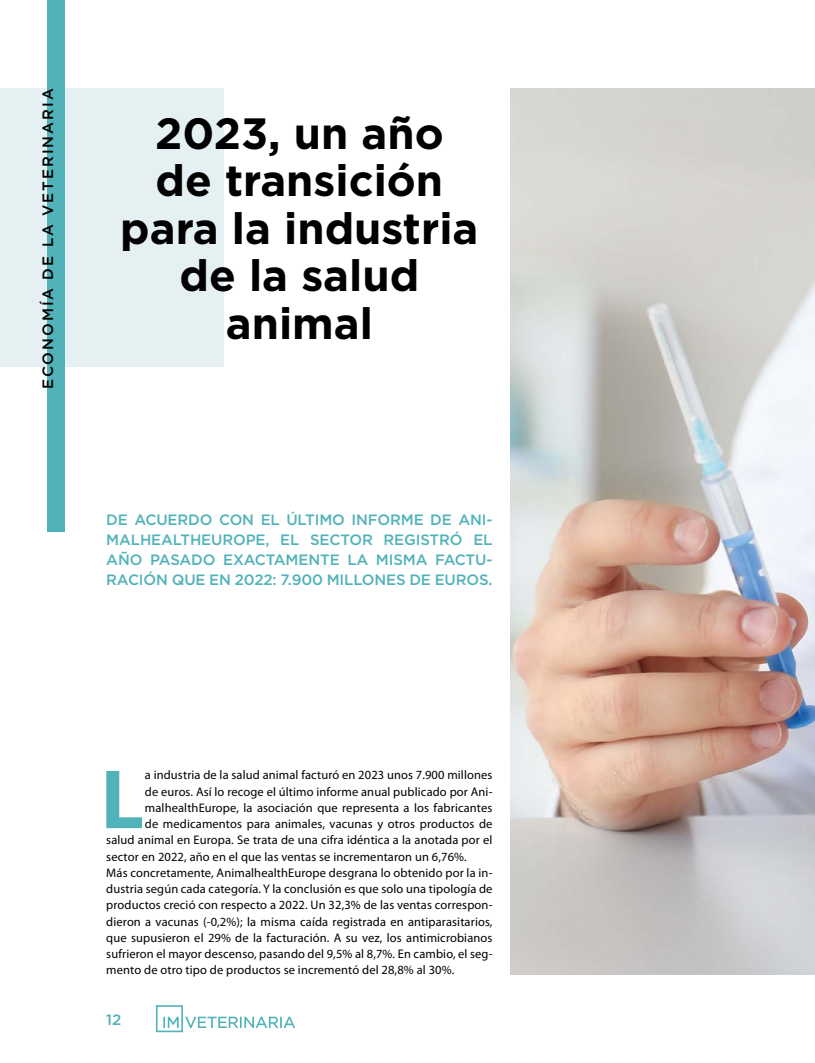
<style>
.page{position:relative;width:815px;height:1063px;background:#fff}
.page>*{position:absolute;margin:0;border:0;box-sizing:border-box;transform-origin:0 0}
.t1{font:700 84.88px "Myriad Pro";color:#51b3b9}
.t2{font:700 43.75px/47.5px "Gotham";color:#000;text-align:center}
.t3{font:500 15px/20px "Gotham";letter-spacing:-.01em;color:#51b3b9;text-align:justify}
.t4{font:500 15px "Gotham";letter-spacing:.13em;color:#000}
.t5{font:12.5px "Myriad Pro";letter-spacing:.01em;color:#000}
</style>
<div class="page">
<svg style="left:156px;top:1005px;width:139px;height:27px"></svg>
<div style="left:0;top:89px;width:223px;height:278px;background:#e4f0f2"></div>
<div style="left:47px;top:0;width:18px;height:531px;background:#51b3b9"></div>
<img style="left:510px;top:89px;width:305px;height:885px">
<p class="t4" style="left:38px;top:389px;width:302px;rotate:-90deg">ECONOMÍA DE LA VETERINARIA</p>
<h2 class="t2" style="left:120px;top:108px;width:360px">2023, un año<br>de transición para la industria de la salud animal</h2>
<p class="t3" style="left:106px;top:510px;width:388px">DE ACUERDO CON EL ÚLTIMO INFORME DE ANI-MALHEALTHEUROPE, EL SECTOR REGISTRÓ EL AÑO PASADO EXACTAMENTE LA MISMA FACTU-RACIÓN QUE EN 2022: 7.900 MILLONES DE EUROS.</p>
<h1 class="t1" style="left:101px;top:744px;width:45px">L</h1>
<p class="t5" style="left:145px;top:768px;width:349px">a industria de la salud animal facturó en 2023 unos 7.900 millones</p>
<p class="t5" style="left:145px;top:784px;width:349px">de euros. Así lo recoge el último informe anual publicado por Ani-</p>
<p class="t5" style="left:145px;top:800px;width:349px">malhealthEurope, la asociación que representa a los fabricantes</p>
<p class="t5" style="left:145px;top:816px;width:349px">de medicamentos para animales, vacunas y otros productos de</p>
<p class="t5" style="left:106px;top:833px;width:388px">salud animal en Europa. Se trata de una cifra idéntica a la anotada por el</p>
<p class="t5" style="left:106px;top:849px;width:362px">sector en 2022, año en el que las ventas se incrementaron un 6,76%.</p>
<p class="t5" style="left:106px;top:865px;width:388px">Más concretamente, AnimalhealthEurope desgrana lo obtenido por la in-</p>
<p class="t5" style="left:106px;top:881px;width:388px">dustria según cada categoría. Y la conclusión es que solo una tipología de</p>
<p class="t5" style="left:106px;top:898px;width:388px">productos creció con respecto a 2022. Un 32,3% de las ventas correspon-</p>
<p class="t5" style="left:106px;top:914px;width:388px">dieron a vacunas (-0,2%); la misma caída registrada en antiparasitarios,</p>
<p class="t5" style="left:106px;top:930px;width:388px">que supusieron el 29% de la facturación. A su vez, los antimicrobianos</p>
<p class="t5" style="left:106px;top:946px;width:388px">sufrieron el mayor descenso, pasando del 9,5% al 8,7%. En cambio, el seg-</p>
<p class="t5" style="left:106px;top:963px;width:350px">mento de otro tipo de productos se incrementó del 28,8% al 30%.</p>
<p class="t3" style="left:106px;top:1009px;width:17px">12</p>
</div>
